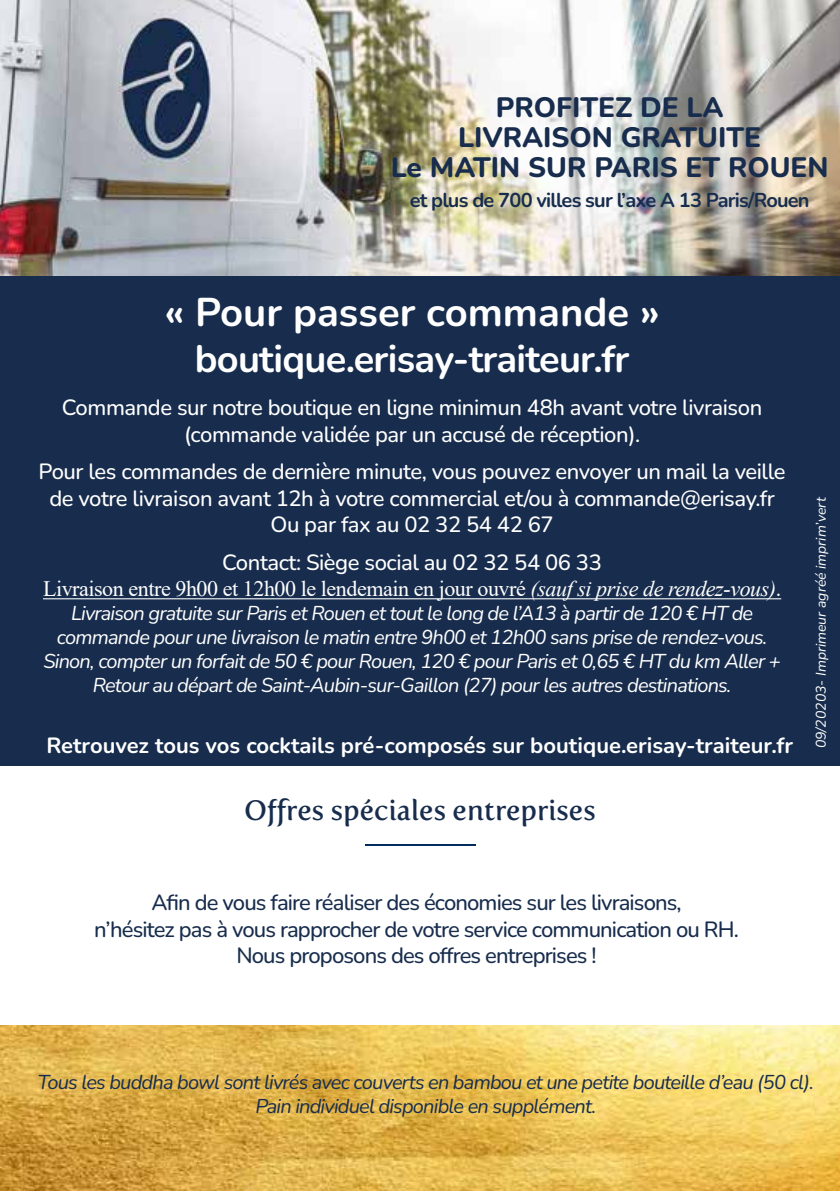
<style>
.page{position:relative;width:840px;height:1191px;background:#fff}
.page>*{position:absolute;margin:0;border:0;box-sizing:border-box;transform-origin:0 0}
.t1{font:700 40px "Nunito";color:#fff}
.t2{font:700 38px "Nunito";letter-spacing:-.02em;color:#fff}
.t3{font:800 28px/30px "Nunito";color:#182d4d;text-align:center}
.t4{font:28px "Fertigo Pro";color:#182d4d}
.t5{font:500 22px/26.4px "Nunito";letter-spacing:-.02em;color:#fff;text-align:center}
.t6{font:500 22px/26.4px "Nunito";letter-spacing:-.04em;color:#182d4d;text-align:center}
.t7{font:22px "Times New Roman";letter-spacing:-.02em;color:#fff}
.t8{font:700 22px "Nunito";color:#fff}
.t9{font:italic 20px/24px "Nunito";letter-spacing:-.04em;color:#fff;text-align:center}
.t10{font:italic 20px/24px "Nunito";letter-spacing:-.04em;color:#182d4d;text-align:center}
.t11{font:700 20px "Nunito";letter-spacing:-.04em;color:#182d4d}
.t12{font:italic 14px "Nunito";color:#fff}
.s1{font-style:italic}
</style>
<div class="page">
<img style="left:0;top:1025px;width:839px;height:166px">
<div style="left:0;top:275px;width:839px;height:490px;background:#182d4d"></div>
<hr style="left:43px;top:598px;width:737px;height:1px;background:#fff">
<img style="left:0;top:0;width:839px;height:275px">
<hr style="left:365px;top:844px;width:110px;height:2px;background:#002d5d">
<p class="t3" style="left:390px;top:91px;width:439px">PROFITEZ DE LA<br>LIVRAISON GRATUITE<br>Le MATIN SUR PARIS ET ROUEN</p>
<p class="t11" style="left:409px;top:186px;width:401px">et plus de 700 villes sur l’axe A 13 Paris/Rouen</p>
<h1 class="t1" style="left:164px;top:285px;width:496px">« Pour passer commande »</h1>
<h2 class="t2" style="left:195px;top:332px;width:436px">boutique.erisay-traiteur.fr</h2>
<p class="t5" style="left:62px;top:394px;width:701px">Commande sur notre boutique en ligne minimun 48h avant votre livraison (commande validée par un accusé de réception).</p>
<p class="t5" style="left:39px;top:458px;width:748px">Pour les commandes de dernière minute, vous pouvez envoyer un mail la veille de votre livraison avant 12h à votre commercial et/ou à commande@erisay.fr<br>Ou par fax au 02 32 54 42 67</p>
<p class="t5" style="left:222px;top:548px;width:381px">Contact: Siège social au 02 32 54 06 33</p>
<p class="t7" style="left:43px;top:573px;width:739px">Livraison entre 9h00 et 12h00 le lendemain en jour ouvré <span class="s1">(sauf si prise de rendez-vous)</span>.</p>
<p class="t9" style="left:43px;top:601px;width:738px">Livraison gratuite sur Paris et Rouen et tout le long de l’A13 à partir de 120 € HT de commande pour une livraison le matin entre 9h00 et 12h00 sans prise de rendez-vous.<br>Sinon, compter un forfait de 50 € pour Rouen, 120 € pour Paris et 0,65 € HT du km Aller + Retour au départ de Saint-Aubin-sur-Gaillon (27) pour les autres destinations.</p>
<p class="t8" style="left:46px;top:729px;width:748px">Retrouvez tous vos cocktails pré-composés sur boutique.erisay-traiteur.fr</p>
<p class="t4" style="left:244px;top:793px;width:353px">Offres spéciales entreprises</p>
<p class="t12" style="left:810px;top:748px;width:253px;rotate:-90deg">09/20203- Imprimeur agréé imprim’vert</p>
<p class="t6" style="left:94px;top:888px;width:646px">Afin de vous faire réaliser des économies sur les livraisons,<br>n’hésitez pas à vous rapprocher de votre service communication ou RH.<br>Nous proposons des offres entreprises !</p>
<p class="t10" style="left:38px;top:1069px;width:777px">Tous les buddha bowl sont livrés avec couverts en bambou et une petite bouteille d’eau (50 cl).<br>Pain individuel disponible en supplément.</p>
</div>
